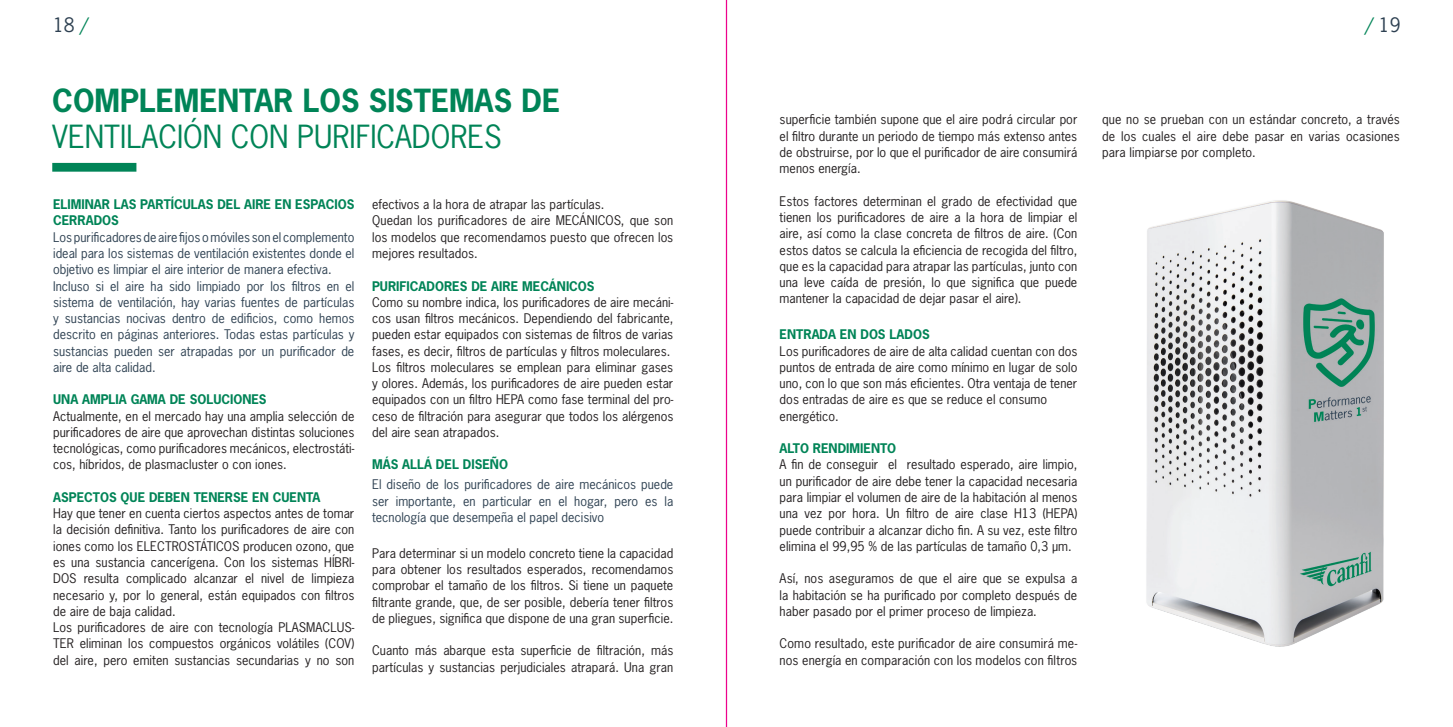
<style>
.page{position:relative;width:1453px;height:727px;background:#fff}
.page>*{position:absolute;margin:0;border:0;box-sizing:border-box;transform-origin:0 0}
.t1{font:30px/36px "News Gothic Std";color:#008457}
.t2{font:18.75px "News Gothic Std";color:#2e4152}
.t3{font:12.5px/16.2px "News Gothic Std";color:#231f20;text-align:justify}
.t4{font:12.5px/16.2px "News Gothic Std";color:#2e4152;text-align:justify}
.t5{font:700 12.5px/16.2px "News Gothic Std";color:#008457}
.s1{color:#008457}
.s2{font-weight:700}
</style>
<div class="page">
<div style="left:52px;top:163px;width:84px;height:9px;background:#008457"></div>
<img style="left:1146px;top:200px;width:238px;height:447px">
<hr style="left:726px;top:0;width:1px;height:726px;background:#ed028c">
<p class="t2" style="left:53px;top:13px;width:37px">18 <span class="s1">/</span></p>
<p class="t2" style="left:1365px;top:13px;width:37px"><span class="s1">/</span> 19</p>
<p class="t1" style="left:52px;top:82px;width:509px"><span class="s2">COMPLEMENTAR LOS SISTEMAS DE<br></span>VENTILACIÓN CON PURIFICADORES</p>
<p class="t5" style="left:53px;top:196px;width:303px">ELIMINAR LAS PARTÍCULAS DEL AIRE EN ESPACIOS<br>CERRADOS</p>
<p class="t4" style="left:53px;top:229px;width:303px">Los purificadores de aire fijos o móviles son el complemento ideal para los sistemas de ventilación existentes donde el objetivo es limpiar el aire interior de manera efectiva.</p>
<p class="t4" style="left:53px;top:277px;width:303px">Incluso si el aire ha sido limpiado por los filtros en el sistema de ventilación, hay varias fuentes de partículas y sustancias nocivas dentro de edificios, como hemos descrito en páginas anteriores. Todas estas partículas y sustancias pueden ser atrapadas por un purificador de aire de alta calidad.</p>
<p class="t5" style="left:53px;top:391px;width:215px">UNA AMPLIA GAMA DE SOLUCIONES</p>
<p class="t3" style="left:53px;top:407px;width:303px">Actualmente, en el mercado hay una amplia selección de purificadores de aire que aprovechan distintas soluciones tecnológicas, como purificadores mecánicos, electrostáti&shy;cos, híbridos, de plasmacluster o con iones.</p>
<p class="t5" style="left:53px;top:488px;width:269px">ASPECTOS QUE DEBEN TENERSE EN CUENTA</p>
<p class="t3" style="left:53px;top:505px;width:303px">Hay que tener en cuenta ciertos aspectos antes de tomar la decisión definitiva. Tanto los purificadores de aire con iones como los ELECTROSTÁTICOS producen ozono, que es una sustancia cancerígena. Con los sistemas HÍBRI-DOS resulta complicado alcanzar el nivel de limpieza necesario y, por lo general, están equipados con filtros de aire de baja calidad.</p>
<p class="t3" style="left:53px;top:619px;width:303px">Los purificadores de aire con tecnología PLASMACLUS-TER eliminan los compuestos orgánicos volátiles (COV) del aire, pero emiten sustancias secundarias y no son</p>
<p class="t3" style="left:372px;top:196px;width:234px">efectivos a la hora de atrapar las partículas.</p>
<p class="t3" style="left:372px;top:212px;width:303px">Quedan los purificadores de aire MECÁNICOS, que son los modelos que recomendamos puesto que ofrecen los mejores resultados.</p>
<p class="t5" style="left:372px;top:277px;width:224px">PURIFICADORES DE AIRE MECÁNICOS</p>
<p class="t3" style="left:372px;top:294px;width:303px">Como su nombre indica, los purificadores de aire mecáni&shy;cos usan filtros mecánicos. Dependiendo del fabricante, pueden estar equipados con sistemas de filtros de varias fases, es decir, filtros de partículas y filtros moleculares.</p>
<p class="t3" style="left:372px;top:359px;width:303px">Los filtros moleculares se emplean para eliminar gases y olores. Además, los purificadores de aire pueden estar equipados con un filtro HEPA como fase terminal del pro&shy;ceso de filtración para asegurar que todos los alérgenos del aire sean atrapados.</p>
<p class="t5" style="left:372px;top:456px;width:137px">MÁS ALLÁ DEL DISEÑO</p>
<p class="t4" style="left:372px;top:476px;width:303px">El diseño de los purificadores de aire mecánicos puede ser importante, en particular en el hogar, pero es la tecnología que desempeña el papel decisivo</p>
<p class="t3" style="left:372px;top:544px;width:303px">Para determinar si un modelo concreto tiene la capacidad para obtener los resultados esperados, recomendamos comprobar el tamaño de los filtros. Si tiene un paquete filtrante grande, que, de ser posible, debería tener filtros de pliegues, significa que dispone de una gran superficie.</p>
<p class="t3" style="left:372px;top:642px;width:303px">Cuanto más abarque esta superficie de filtración, más partículas y sustancias perjudiciales atrapará. Una gran</p>
<p class="t3" style="left:780px;top:111px;width:299px">superficie también supone que el aire podrá circular por el filtro durante un periodo de tiempo más extenso antes de obstruirse, por lo que el purificador de aire consumirá menos energía.</p>
<p class="t3" style="left:780px;top:193px;width:299px">Estos factores determinan el grado de efectividad que tienen los purificadores de aire a la hora de limpiar el aire, así como la clase concreta de filtros de aire. (Con estos datos se calcula la eficiencia de recogida del filtro, que es la capacidad para atrapar las partículas, junto con una leve caída de presión, lo que significa que puede mantener la capacidad de dejar pasar el aire).</p>
<p class="t5" style="left:780px;top:326px;width:152px">ENTRADA EN DOS LADOS</p>
<p class="t3" style="left:780px;top:342px;width:299px;text-align:left">Los purificadores de aire de alta calidad cuentan con dos puntos de entrada de aire como mínimo en lugar de solo uno, con lo que son más eficientes. Otra ventaja de tener dos entradas de aire es que se reduce el consumo energético.</p>
<p class="t5" style="left:780px;top:440px;width:118px">ALTO RENDIMIENTO</p>
<p class="t3" style="left:780px;top:456px;width:299px">A fin de conseguir el resultado esperado, aire limpio, un purificador de aire debe tener la capacidad necesaria para limpiar el volumen de aire de la habitación al menos una vez por hora. Un filtro de aire clase H13 (HEPA) puede contribuir a alcanzar dicho fin. A su vez, este filtro elimina el 99,95 % de las partículas de tamaño 0,3 μm.</p>
<p class="t3" style="left:780px;top:570px;width:299px">Así, nos aseguramos de que el aire que se expulsa a la habitación se ha purificado por completo después de haber pasado por el primer proceso de limpieza.</p>
<p class="t3" style="left:780px;top:635px;width:299px">Como resultado, este purificador de aire consumirá me&shy;nos energía en comparación con los modelos con filtros</p>
<p class="t3" style="left:1102px;top:111px;width:299px">que no se prueban con un estándar concreto, a través de los cuales el aire debe pasar en varias ocasiones para limpiarse por completo.</p>
</div>
